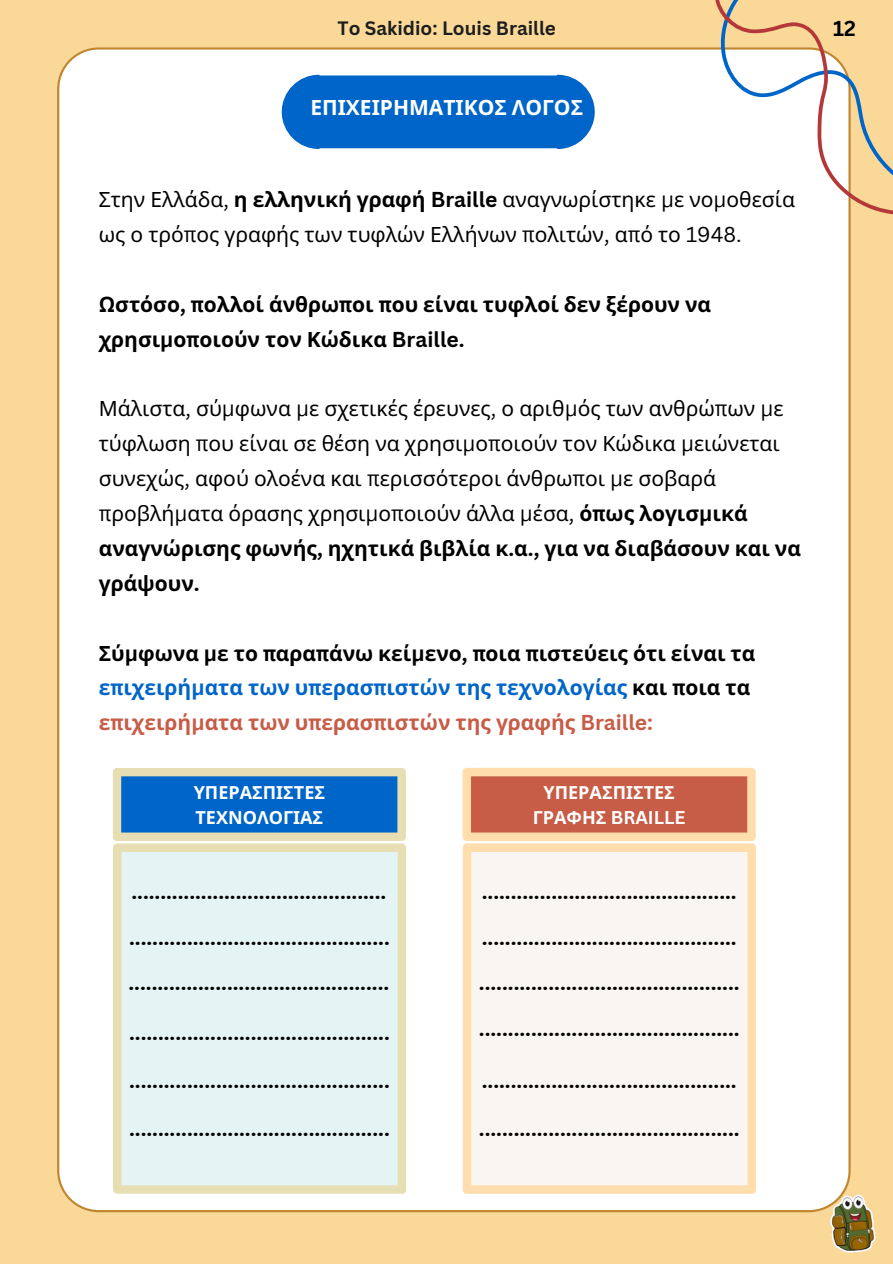
<style>
.page{position:relative;width:893px;height:1264px;background:#fff}
.page>*{position:absolute;margin:0;border:0;box-sizing:border-box;transform-origin:0 0}
.t1{font:700 21px "Canva Sans";color:#000}
.t2{font:21px/34.8px "Noto Sans";color:#000}
.t3{font:700 21px/34.8px "Noto Sans";color:#000}
.t4{font:700 21px "Noto Sans";color:#fffffe}
.t5{font:700 18.9px "Canva Sans";color:#1e1e1e}
.t6{font:700 18px "Noto Sans";color:#fff}
.t7{font:700 18px "Canva Sans";color:#fff}
.s1{font-family:"Canva Sans"}
.s2{font-weight:700}
.s3{font-family:"Canva Sans";font-weight:700}
.s4{color:#0065c9}
.s5{font-family:"Canva Sans";color:#0065c9}
.s6{color:#c75c47}
.s7{font-family:"Canva Sans";color:#c75c47}
.s8{font-family:"Noto Sans"}
</style>
<div class="page">
<div style="left:0;top:0;width:892px;height:1263px;background:#f9d898"></div>
<div style="left:57px;top:47px;width:793px;height:1165px;background:#fff"></div>
<svg style="left:113px;top:767px;width:293px;height:74px;background:#4287c3"></svg>
<svg style="left:113px;top:843px;width:293px;height:350px;background:#e4f1ed"></svg>
<svg style="left:462px;top:767px;width:293px;height:74px;background:#d68164"></svg>
<svg style="left:463px;top:843px;width:293px;height:350px;background:#f9f2ea"></svg>
<svg style="left:282px;top:75px;width:312px;height:74px;background:#0f6ecc"></svg>
<svg style="left:712px;top:0;width:180px;height:215px"></svg>
<img style="left:818px;top:1185px;width:58px;height:68px">
<p class="t5" style="left:337px;top:15px;width:220px">To Sakidio: Louis Braille</p>
<p class="t1" style="left:833px;top:13px;width:24px">12</p>
<p class="t4" style="left:310px;top:92px;width:274px">ΕΠΙΧΕΙΡΗΜΑΤΙΚΟΣ ΛΟΓΟΣ</p>
<p class="t2" style="left:99px;top:181px;width:697px">Στην Ελλάδα<span class="s1">,</span> <span class="s2">η ελληνική γραφή</span> <span class="s3">Braille</span> αναγνωρίστηκε <span class="s1">μ</span>ε νο<span class="s1">μ</span>οθεσία ως ο τρό<span class="s1">π</span>ος γραφής των τυφλών Ελλήνων <span class="s1">π</span>ολιτών<span class="s1">,</span> α<span class="s1">π</span>ό το <span class="s1">1948.</span></p>
<p class="t3" style="left:99px;top:286px;width:613px"><span class="s1">Ω</span>στόσο<span class="s1">, π</span>ολλοί άνθρω<span class="s1">π</span>οι <span class="s1">π</span>ου είναι τυφλοί δεν ξέρουν να χρησι<span class="s1">μ</span>ο<span class="s1">π</span>οιούν τον Κώδικα <span class="s1">Braille.</span></p>
<p class="t2" style="left:99px;top:391px;width:703px">Μάλιστα<span class="s1">,</span> σύ<span class="s1">μ</span>φωνα <span class="s1">μ</span>ε σχετικές έρευνες<span class="s1">,</span> ο αριθ<span class="s1">μ</span>ός των ανθρώ<span class="s1">π</span>ων <span class="s1">μ</span>ε τύφλωση <span class="s1">π</span>ου είναι σε θέση να χρησι<span class="s1">μ</span>ο<span class="s1">π</span>οιούν τον Κώδικα <span class="s1">μ</span>ειώνεται συνεχώς<span class="s1">,</span> αφού ολοένα και <span class="s1">π</span>ερισσότεροι άνθρω<span class="s1">π</span>οι <span class="s1">μ</span>ε σοβαρά <span class="s1">π</span>ροβλή<span class="s1">μ</span>ατα όρασης χρησι<span class="s1">μ</span>ο<span class="s1">π</span>οιούν άλλα <span class="s1">μ</span>έσα<span class="s1">,</span> <span class="s2">ό</span><span class="s3">π</span><span class="s2">ως λογισ</span><span class="s3">μ</span><span class="s2">ικά αναγνώρισης φωνής</span><span class="s3">,</span> <span class="s2">ηχητικά βιβλία κ</span><span class="s3">.</span><span class="s2">α</span><span class="s3">.,</span> <span class="s2">για να διαβάσουν και να γράψουν</span><span class="s3">.</span></p>
<p class="t3" style="left:99px;top:635px;width:658px">Σύ<span class="s1">μ</span>φωνα <span class="s1">μ</span>ε το <span class="s1">π</span>αρα<span class="s1">π</span>άνω κεί<span class="s1">μ</span>ενο<span class="s1">, π</span>οια <span class="s1">π</span>ιστεύεις ότι είναι τα <span class="s4">ε</span><span class="s5">π</span><span class="s4">ιχειρή</span><span class="s5">μ</span><span class="s4">ατα των υ</span><span class="s5">π</span><span class="s4">ερασ</span><span class="s5">π</span><span class="s4">ιστών της τεχνολογίας</span> και <span class="s1">π</span>οια τα <span class="s6">ε</span><span class="s7">π</span><span class="s6">ιχειρή</span><span class="s7">μ</span><span class="s6">ατα των υ</span><span class="s7">π</span><span class="s6">ερασ</span><span class="s7">π</span><span class="s6">ιστών της γραφής</span> <span class="s7">Braille:</span></p>
<p class="t6" style="left:194px;top:780px;width:133px">ΥΠΕΡΑΣΠΙΣΤΕΣ</p>
<p class="t6" style="left:195px;top:804px;width:129px">ΤΕΧΝΟΛΟΓΙΑΣ</p>
<p class="t6" style="left:543px;top:780px;width:133px">ΥΠΕΡΑΣΠΙΣΤΕΣ</p>
<p class="t7" style="left:532px;top:804px;width:154px"><span class="s8">ΓΡΑΦΗΣ</span> BRAILLE</p>
<p class="t1" style="left:131px;top:877px;width:256px">............................................</p>
<p class="t1" style="left:482px;top:877px;width:256px">............................................</p>
<p class="t1" style="left:129px;top:922px;width:262px">.............................................</p>
<p class="t1" style="left:482px;top:922px;width:256px">............................................</p>
<p class="t1" style="left:128px;top:967px;width:262px">.............................................</p>
<p class="t1" style="left:479px;top:967px;width:262px">.............................................</p>
<p class="t1" style="left:129px;top:1017px;width:262px">.............................................</p>
<p class="t1" style="left:479px;top:1013px;width:262px">.............................................</p>
<p class="t1" style="left:129px;top:1065px;width:262px">.............................................</p>
<p class="t1" style="left:482px;top:1065px;width:256px">............................................</p>
<p class="t1" style="left:129px;top:1113px;width:262px">.............................................</p>
<p class="t1" style="left:479px;top:1113px;width:262px">.............................................</p>
</div>
